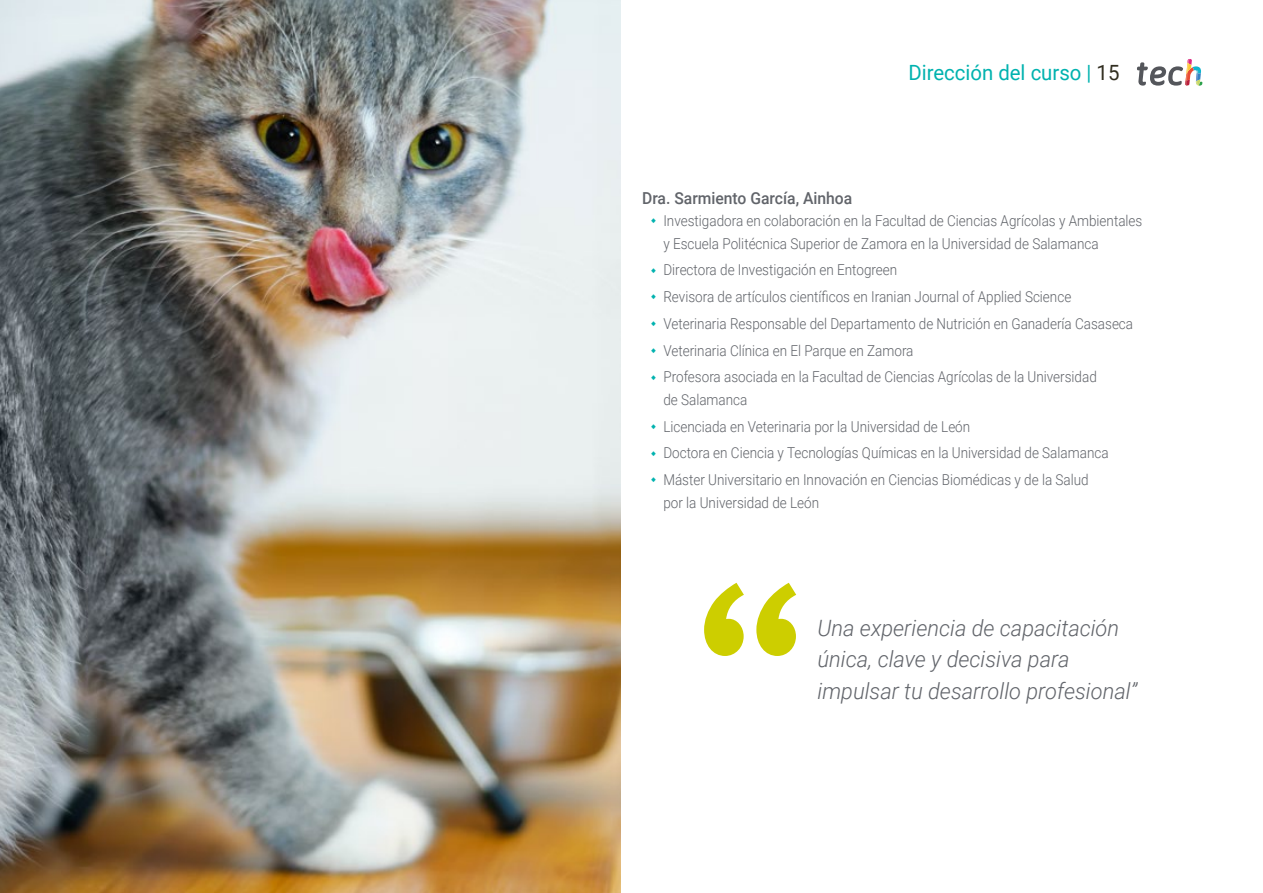
<style>
.page{position:relative;width:1263px;height:893px;background:#fff}
.page>*{position:absolute;margin:0;border:0;box-sizing:border-box;transform-origin:0 0}
.t1{font:italic 300 22.5px/31.5px "Roboto";color:#61646a}
.t2{font:21px "Roboto";color:#00b2af}
.t3{font:500 16.5px "Roboto";color:#61646a;scale:.95 1}
.t4{font:300 15px/26.7px "Roboto";color:#61646a;scale:.9 1}
.s1{color:#312e20}
</style>
<div class="page">
<svg style="left:1137px;top:59px;width:65px;height:27px"></svg>
<img style="left:0;top:0;width:621px;height:893px">
<svg style="left:704px;top:583px;width:92px;height:73px"></svg>
<h2 class="t2" style="left:908px;top:57px;width:213px">Dirección del curso | <span class="s1">15</span></h2>
<p class="t3" style="left:642px;top:186px;width:223px">Dra. Sarmiento García, Ainhoa</p>
<p class="t4" style="left:663px;top:209px;width:534px;line-height:22.5px">Investigadora en colaboración en la Facultad de Ciencias Agrícolas y Ambientales y Escuela Politécnica Superior de Zamora en la Universidad de Salamanca</p>
<p class="t4" style="left:663px;top:256px;width:523px">Directora de Investigación en Entogreen<br>Revisora de artículos científicos en Iranian Journal of Applied Science Veterinaria Responsable del Departamento de Nutrición en Ganadería Casaseca Veterinaria Clínica en El Parque en Zamora<br>Profesora asociada en la Facultad de Ciencias Agrícolas de la Universidad</p>
<p class="t4" style="left:663px;top:386px;width:496px">de Salamanca<br>Licenciada en Veterinaria por la Universidad de León<br>Doctora en Ciencia y Tecnologías Químicas en la Universidad de Salamanca Máster Universitario en Innovación en Ciencias Biomédicas y de la Salud</p>
<p class="t4" style="left:663px;top:488px;width:175px">por la Universidad de León</p>
<h1 class="t1" style="left:817px;top:611px;width:321px">Una experiencia de capacitación única, clave y decisiva para impulsar tu desarrollo profesional”</h1>
</div>
